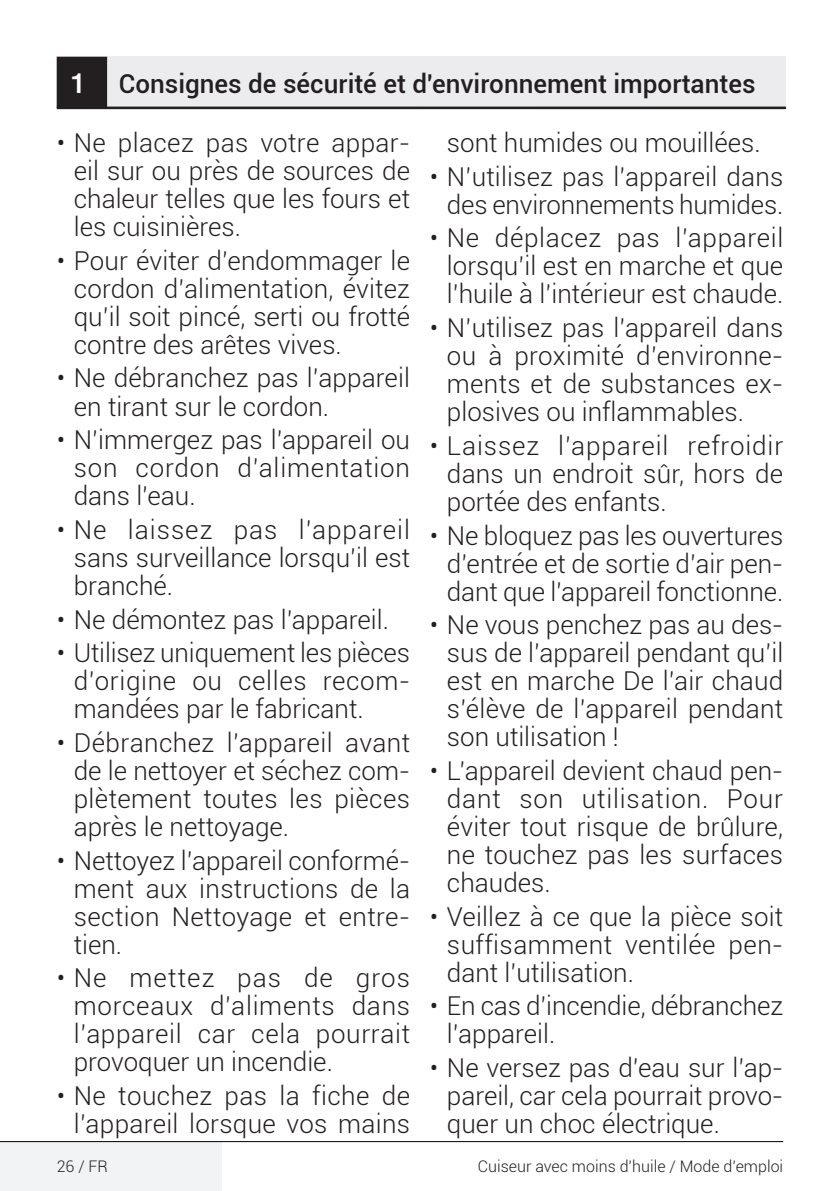
<style>
.page{position:relative;width:840px;height:1191px;background:#fff}
.page>*{position:absolute;margin:0;border:0;box-sizing:border-box;transform-origin:0 0}
.t1{font:300 26px/28px "Roboto";color:#231f20;text-align:justify}
.Unite_Baslik_Guvenlik{font:500 26px "Roboto";color:#231f20}
.t2{font:300 16px "Roboto";color:#231f20}
.s1{font-family:"Helvetica Neue LT Pro";font-size:28px;color:#fff}
</style>
<div class="page">
<div style="left:57px;top:57px;width:728px;height:51px;background:#ececee"></div>
<hr style="left:57px;top:107px;width:728px;height:2px;background:#231f20">
<div style="left:58px;top:58px;width:48px;height:49px;background:#231f20"></div>
<div style="left:57px;top:57px;width:50px;height:51px;border:2px solid #231f20"></div>
<div style="left:0;top:1141px;width:221px;height:50px;background:#f2f3f4"></div>
<hr style="left:0;top:1141px;width:782px;height:1px;background:#000">
<p class="Unite_Baslik_Guvenlik" style="left:71px;top:65px;width:685px"><span class="s1">1</span> Consignes de sécurité et d'environnement importantes</p>
<p class="t1" style="left:74px;top:128px;width:337px;text-indent:-17px">• Ne placez pas votre appar&shy;eil sur ou près de sources de chaleur telles que les fours et les cuisinières.</p>
<p class="t1" style="left:74px;top:246px;width:337px;text-indent:-17px">• Pour éviter d’endommager le cordon d’alimentation, évitez qu’il soit pincé, serti ou frotté contre des arêtes vives.</p>
<p class="t1" style="left:74px;top:363px;width:337px;text-indent:-17px">• Ne débranchez pas l’appareil en tirant sur le cordon.</p>
<p class="t1" style="left:74px;top:425px;width:337px;text-indent:-17px">• N’immergez pas l’appareil ou son cordon d’alimentation dans l’eau.</p>
<p class="t1" style="left:74px;top:515px;width:337px;text-indent:-17px">• Ne laissez pas l’appareil sans surveillance lorsqu’il est branché.</p>
<p class="t1" style="left:57px;top:604px;width:333px">• Ne démontez pas l’appareil.</p>
<p class="t1" style="left:74px;top:638px;width:337px;text-indent:-17px">• Utilisez uniquement les pièces d’origine ou celles recom&shy;mandées par le fabricant.</p>
<p class="t1" style="left:74px;top:728px;width:337px;text-indent:-17px">• Débranchez l’appareil avant de le nettoyer et séchez com&shy;plètement toutes les pièces après le nettoyage.</p>
<p class="t1" style="left:74px;top:845px;width:337px;text-indent:-17px">• Nettoyez l’appareil conformé&shy;ment aux instructions de la section Nettoyage et entre&shy;tien.</p>
<p class="t1" style="left:74px;top:963px;width:337px;text-indent:-17px">• Ne mettez pas de gros morceaux d’aliments dans l’appareil car cela pourrait provoquer un incendie.</p>
<p class="t1" style="left:57px;top:1081px;width:355px;text-align:right">• Ne touchez pas la fiche de l’appareil lorsque vos mains</p>
<p class="t1" style="left:446px;top:128px;width:315px">sont humides ou mouillées.</p>
<p class="t1" style="left:429px;top:162px;width:354px;text-align:right">• N’utilisez pas l’appareil dans des environnements humides.</p>
<p class="t1" style="left:446px;top:223px;width:337px;text-indent:-17px">• Ne déplacez pas l’appareil lorsqu’il est en marche et que l’huile à l’intérieur est chaude.</p>
<p class="t1" style="left:446px;top:313px;width:337px;text-indent:-17px">• N’utilisez pas l’appareil dans ou à proximité d’environne&shy;ments et de substances ex&shy;plosives ou inflammables.</p>
<p class="t1" style="left:446px;top:431px;width:337px;text-indent:-17px">• Laissez l’appareil refroidir dans un endroit sûr, hors de portée des enfants.</p>
<p class="t1" style="left:446px;top:520px;width:337px;text-indent:-17px">• Ne bloquez pas les ouvertures d’entrée et de sortie d’air pen&shy;dant que l’appareil fonctionne.</p>
<p class="t1" style="left:446px;top:610px;width:337px;text-indent:-17px">• Ne vous penchez pas au des&shy;sus de l’appareil pendant qu’il est en marche De l’air chaud s’élève de l’appareil pendant son utilisation !</p>
<p class="t1" style="left:446px;top:756px;width:337px;text-indent:-17px">• L’appareil devient chaud pen&shy;dant son utilisation. Pour éviter tout risque de brûlure, ne touchez pas les surfaces chaudes.</p>
<p class="t1" style="left:446px;top:901px;width:337px;text-indent:-17px">• Veillez à ce que la pièce soit suffisamment ventilée pen&shy;dant l’utilisation.</p>
<p class="t1" style="left:446px;top:991px;width:337px;text-indent:-17px">• En cas d’incendie, débranchez l’appareil.</p>
<p class="t1" style="left:446px;top:1053px;width:337px;text-indent:-17px">• Ne versez pas d’eau sur l’ap&shy;pareil, car cela pourrait provo&shy;quer un choc électrique.</p>
<p class="t2" style="left:57px;top:1155px;width:53px">26 / FR</p>
<p class="t2" style="left:477px;top:1155px;width:307px">Cuiseur avec moins d’huile / Mode d’emploi</p>
</div>
